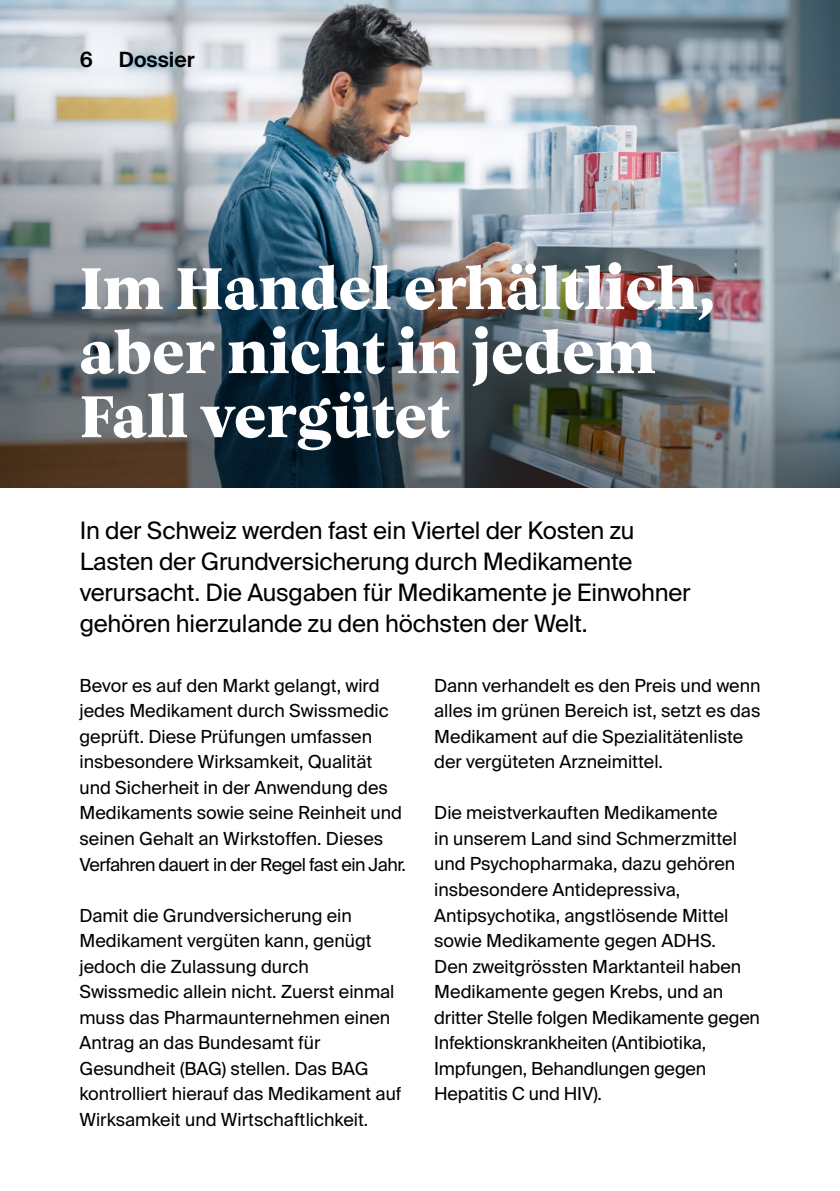
<style>
.page{position:relative;width:840px;height:1191px;background:#fff}
.page>*{position:absolute;margin:0;border:0;box-sizing:border-box;transform-origin:0 0}
.t1{font:800 60px/64px "Vesterbro";letter-spacing:-.01em;color:#fff}
.t2{font:24px/31.2px "Suisse Intl";letter-spacing:-.01em;color:#000}
.t3{font:600 21px "Suisse Intl";color:#000}
.t4{font:18px/25.6px "Suisse Intl";color:#000}
</style>
<div class="page">
<img style="left:0;top:0;width:839px;height:488px">
<p class="t3" style="left:80px;top:47px;width:15px">6</p>
<p class="t3" style="left:119px;top:47px;width:77px">Dossier</p>
<h1 class="t1" style="left:79px;top:254px;width:637px">Im Handel erhältlich, aber nicht in jedem<br>Fall vergütet</h1>
<h2 class="t2" style="left:80px;top:515px;width:612px">In der Schweiz werden fast ein Viertel der Kosten zu Lasten der Grundversicherung durch Medikamente verursacht. Die Ausgaben für Medikamente je Einwohner gehören hierzulande zu den höchsten der Welt.</h2>
<p class="t4" style="left:79px;top:673px;width:328px">Bevor es auf den Markt gelangt, wird jedes Medikament durch Swissmedic geprüft. Diese Prüfungen umfassen insbesondere Wirksamkeit, Qualität und Sicherheit in der Anwendung des Medikaments sowie seine Reinheit und seinen Gehalt an Wirkstoffen. Dieses Verfahren dauert in der Regel fast ein Jahr.</p>
<p class="t4" style="left:79px;top:902px;width:323px">Damit die Grundversicherung ein Medikament vergüten kann, genügt jedoch die Zulassung durch Swissmedic allein nicht. Zuerst einmal muss das Pharmaunternehmen einen Antrag an das Bundesamt für Gesundheit (BAG) stellen. Das BAG kontrolliert hierauf das Medikament auf Wirksamkeit und Wirtschaftlichkeit.</p>
<p class="t4" style="left:434px;top:673px;width:328px">Dann verhandelt es den Preis und wenn alles im grünen Bereich ist, setzt es das Medikament auf die Spezialitätenliste der vergüteten Arzneimittel.</p>
<p class="t4" style="left:434px;top:800px;width:327px">Die meistverkauften Medikamente<br>in unserem Land sind Schmerzmittel und Psychopharmaka, dazu gehören insbesondere Antidepressiva, Antipsychotika, angstlösende Mittel sowie Medikamente gegen ADHS.<br>Den zweitgrössten Marktanteil haben Medikamente gegen Krebs, und an dritter Stelle folgen Medikamente gegen Infektionskrankheiten (Antibiotika, Impfungen, Behandlungen gegen Hepatitis C und HIV).</p>
</div>
